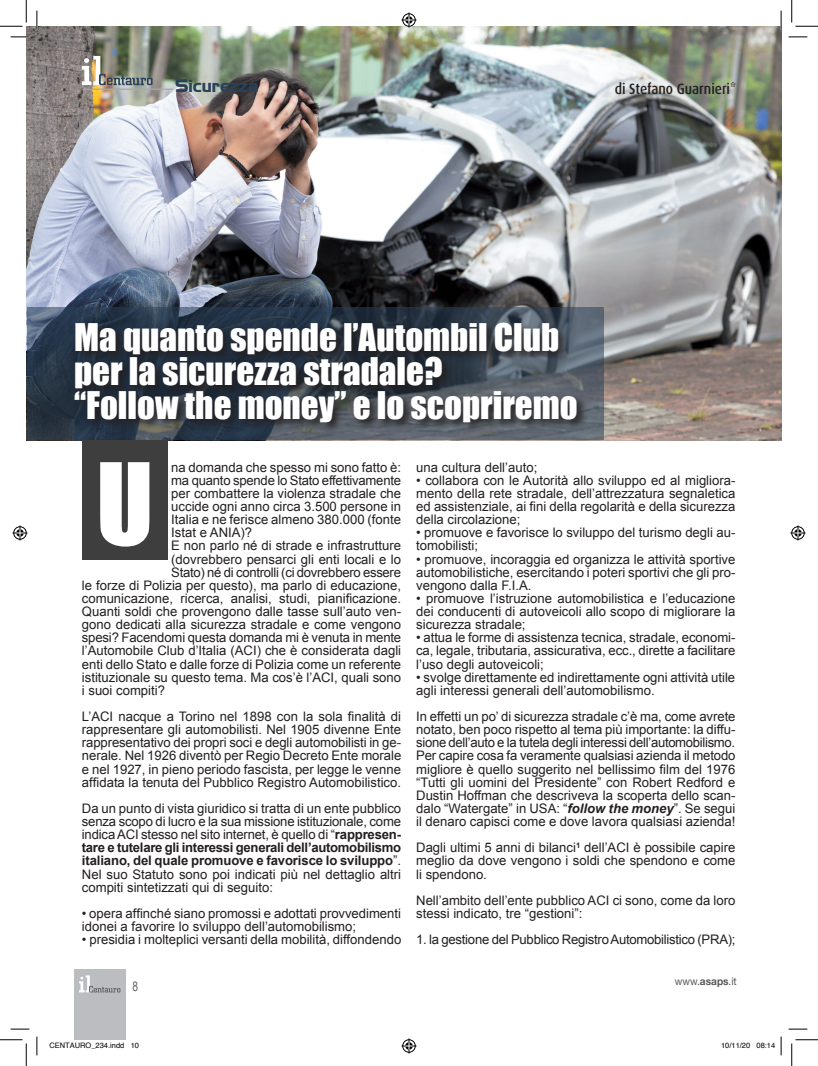
<style>
.page{position:relative;width:818px;height:1066px;background:#fff}
.page>*{position:absolute;margin:0;border:0;box-sizing:border-box;transform-origin:0 0}
.t1{font:35px "Impact";color:#fff}
.t2{font:700 16.25px "Highland Gothic FLF";color:#2b4158}
.t3{font:500 15px "Dax";color:#231f20;scale:.9 1}
.t4{font:13.12px/13.1px "Arial";color:#231f20;text-align:justify}
.t5{font:13.12px "Arial";letter-spacing:-.02em;color:#231f20}
.t6{font:13.12px "Arial Narrow";color:#636366;scale:.95 1}
.t7{font:10.62px "Helvetica Neue";color:#57585a;scale:.95 1}
.t8{font:7.5px "Helvetica";color:#000}
.s1{font-weight:700}
.s2{font-weight:700;font-style:italic}
</style>
<div class="page">
<img style="left:26px;top:26px;width:755px;height:414px">
<svg style="left:27px;top:307px;width:576px;height:133px"></svg>
<svg style="left:82px;top:56px;width:71px;height:29px"></svg>
<div style="left:74px;top:969px;width:52px;height:71px;background:#bcbdc0"></div>
<svg style="left:79px;top:975px;width:41px;height:17px"></svg>
<hr style="left:82px;top:89px;width:91px;height:1px;background:#a8a9ad">
<div style="left:73px;top:321px;width:516px;height:113px;background:#231f20;opacity:.9"></div>
<div style="left:82px;top:440px;width:86px;height:119px;background:#3e3e3f"></div>
<svg style="left:100px;top:462px;width:49px;height:85px"></svg>
<svg style="left:11px;top:36px;width:18px;height:2px"></svg>
<svg style="left:788px;top:36px;width:19px;height:2px"></svg>
<svg style="left:11px;top:1028px;width:18px;height:2px"></svg>
<svg style="left:788px;top:1028px;width:19px;height:2px"></svg>
<svg style="left:36px;top:11px;width:2px;height:18px"></svg>
<svg style="left:36px;top:1037px;width:2px;height:18px"></svg>
<svg style="left:780px;top:11px;width:2px;height:18px"></svg>
<svg style="left:0;top:0;width:27px;height:27px"></svg>
<svg style="left:0;top:1039px;width:27px;height:27px"></svg>
<svg style="left:791px;top:0;width:27px;height:27px"></svg>
<svg style="left:791px;top:1039px;width:27px;height:27px"></svg>
<svg style="left:401px;top:13px;width:15px;height:15px"></svg>
<svg style="left:401px;top:1038px;width:15px;height:15px"></svg>
<svg style="left:13px;top:525px;width:15px;height:15px"></svg>
<svg style="left:790px;top:525px;width:15px;height:15px"></svg>
<svg style="left:780px;top:1037px;width:2px;height:18px"></svg>
<p class="t2" style="left:175px;top:74px;width:85px">Sicurezza</p>
<p class="t3" style="left:615px;top:80px;width:136px">di Stefano Guarnieri*</p>
<p class="t1" style="left:74px;top:310px;width:487px">Ma quanto spende l’Autombil Club</p>
<p class="t1" style="left:74px;top:344px;width:370px">per la sicurezza stradale?</p>
<p class="t1" style="left:74px;top:378px;width:505px">“Follow the money” e lo scopriremo</p>
<p class="t4" style="left:171px;top:461px;width:231px">na domanda che spesso mi sono fatto è: ma quanto spende lo Stato effettivamente per combattere la violenza stradale che uccide ogni anno circa 3.500 persone in Italia e ne ferisce almeno 380.000 (fonte Istat e ANIA)?</p>
<p class="t4" style="left:171px;top:539px;width:231px">E non parlo né di strade e infrastrutture</p>
<p class="t4" style="left:171px;top:552px;width:231px">(dovrebbero pensarci gli enti locali e lo</p>
<p class="t5" style="left:171px;top:563px;width:231px">Stato) né di controlli (ci dovrebbero essere</p>
<p class="t4" style="left:82px;top:579px;width:321px">le forze di Polizia per questo), ma parlo di educazione,</p>
<p class="t4" style="left:82px;top:592px;width:321px">comunicazione, ricerca, analisi, studi, pianificazione.</p>
<p class="t4" style="left:82px;top:605px;width:321px">Quanti soldi che provengono dalle tasse sull’auto ven-</p>
<p class="t4" style="left:82px;top:618px;width:321px">gono dedicati alla sicurezza stradale e come vengono</p>
<p class="t4" style="left:82px;top:631px;width:321px">spesi? Facendomi questa domanda mi è venuta in mente</p>
<p class="t4" style="left:82px;top:644px;width:321px">l’Automobile Club d’Italia (ACI) che è considerata dagli</p>
<p class="t4" style="left:82px;top:657px;width:321px">enti dello Stato e dalle forze di Polizia come un referente</p>
<p class="t4" style="left:82px;top:671px;width:321px">istituzionale su questo tema. Ma cos’è l’ACI, quali sono</p>
<p class="t4" style="left:82px;top:684px;width:85px">i suoi compiti?</p>
<p class="t4" style="left:82px;top:710px;width:321px">L’ACI nacque a Torino nel 1898 con la sola finalità di rappresentare gli automobilisti. Nel 1905 divenne Ente rappresentativo dei propri soci e degli automobilisti in ge&shy;nerale. Nel 1926 diventò per Regio Decreto Ente morale e nel 1927, in pieno periodo fascista, per legge le venne affidata la tenuta del Pubblico Registro Automobilistico.</p>
<p class="t4" style="left:82px;top:802px;width:321px">Da un punto di vista giuridico si tratta di un ente pubblico senza scopo di lucro e la sua missione istituzionale, come indica ACI stesso nel sito internet, è quello di “<span class="s1">rappresen&shy;tare e tutelare gli interessi generali dell’automobilismo italiano, del quale promuove e favorisce lo sviluppo</span>”.<br>Nel suo Statuto sono poi indicati più nel dettaglio altri compiti sintetizzati qui di seguito:</p>
<p class="t4" style="left:82px;top:907px;width:321px">• opera affinché siano promossi e adottati provvedimenti idonei a favorire lo sviluppo dell’automobilismo;</p>
<p class="t4" style="left:82px;top:933px;width:321px">• presidia i molteplici versanti della mobilità, diffondendo</p>
<p class="t6" style="left:132px;top:977px;width:7px">8</p>
<p class="t4" style="left:416px;top:461px;width:123px">una cultura dell’auto;</p>
<p class="t4" style="left:416px;top:474px;width:321px">• collabora con le Autorità allo sviluppo ed al migliora&shy;mento della rete stradale, dell’attrezzatura segnaletica ed assistenziale, ai fini della regolarità e della sicurezza della circolazione;</p>
<p class="t4" style="left:416px;top:526px;width:321px">• promuove e favorisce lo sviluppo del turismo degli au&shy;tomobilisti;</p>
<p class="t4" style="left:416px;top:552px;width:321px">• promuove, incoraggia ed organizza le attività sportive automobilistiche, esercitando i poteri sportivi che gli pro&shy;vengono dalla F.I.A.</p>
<p class="t4" style="left:416px;top:592px;width:321px">• promuove l’istruzione automobilistica e l’educazione dei conducenti di autoveicoli allo scopo di migliorare la sicurezza stradale;</p>
<p class="t4" style="left:416px;top:631px;width:321px">• attua le forme di assistenza tecnica, stradale, economi&shy;ca, legale, tributaria, assicurativa, ecc., dirette a facilitare l’uso degli autoveicoli;</p>
<p class="t4" style="left:416px;top:671px;width:321px">• svolge direttamente ed indirettamente ogni attività utile agli interessi generali dell’automobilismo.</p>
<p class="t4" style="left:416px;top:710px;width:321px">In effetti un po’ di sicurezza stradale c’è ma, come avrete notato, ben poco rispetto al tema più importante: la diffu&shy;sione dell’auto e la tutela degli interessi dell’automobilismo.</p>
<p class="t4" style="left:416px;top:749px;width:321px">Per capire cosa fa veramente qualsiasi azienda il metodo migliore è quello suggerito nel bellissimo film del 1976 “Tutti gli uomini del Presidente” con Robert Redford e Dustin Hoffman che descriveva la scoperta dello scan&shy;dalo “Watergate” in USA: “<span class="s2">follow the money</span>”. Se segui il denaro capisci come e dove lavora qualsiasi azienda!</p>
<p class="t4" style="left:416px;top:841px;width:321px">Dagli ultimi 5 anni di bilanci<sup>1</sup> dell’ACI è possibile capire meglio da dove vengono i soldi che spendono e come li spendono.</p>
<p class="t4" style="left:416px;top:894px;width:321px">Nell’ambito dell’ente pubblico ACI ci sono, come da loro stessi indicato, tre “gestioni”:</p>
<p class="t5" style="left:416px;top:931px;width:321px">1. la gestione del Pubblico Registro Automobilistico (PRA);</p>
<p class="t7" style="left:675px;top:975px;width:67px">www.<span class="s1">asaps</span>.it</p>
<p class="t8" style="left:49px;top:1039px;width:91px">CENTAURO_234.indd 10</p>
<p class="t8" style="left:721px;top:1039px;width:56px">10/11/20 08:14</p>
</div>
